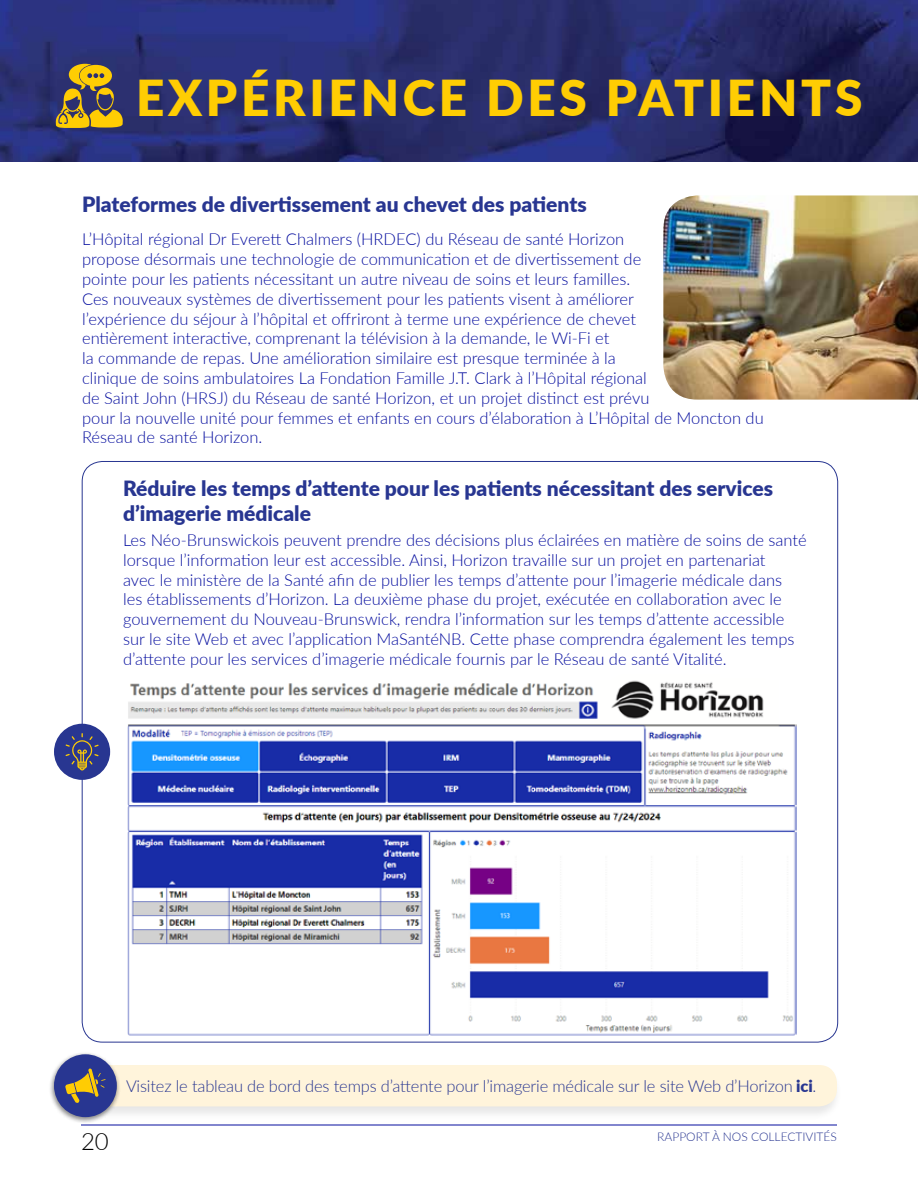
<style>
.page{position:relative;width:918px;height:1188px;background:#fff}
.page>*{position:absolute;margin:0;border:0;box-sizing:border-box;transform-origin:0 0}
.t1{font:900 49.5px "Lato";color:#ffcd03}
.t2{font:300 24px "Lato";color:#000}
.t3{font:900 21px/25.2px "Lato";color:#283691}
.t4{font:300 16.5px/19.8px "Lato";color:#060e9f}
.t5{font:300 16.5px "Lato";letter-spacing:-.01em;color:#283691}
.t6{font:300 12px "Lato";color:#283691}
.s1{font-weight:900}
</style>
<div class="page">
<img style="left:128px;top:683px;width:668px;height:353px">
<img style="left:0;top:0;width:918px;height:162px">
<svg style="left:56px;top:64px;width:67px;height:64px;background:#8d793d"></svg>
<img style="left:663px;top:195px;width:255px;height:205px">
<img style="left:605px;top:680px;width:167px;height:43px">
<div style="left:72px;top:1064px;width:771px;height:56px;background:#000;opacity:.1"></div>
<div style="left:81px;top:1065px;width:756px;height:41px;background:#fff4db;border-radius:18px"></div>
<div style="left:48px;top:1052px;width:73px;height:72px;background:#000;opacity:.46"></div>
<div style="left:54px;top:1054px;width:63px;height:63px;background:#283691;border-radius:50%"></div>
<svg style="left:65px;top:1068px;width:41px;height:35px"></svg>
<div style="left:54px;top:724px;width:56px;height:56px;background:#283691;border-radius:50%"></div>
<svg style="left:66px;top:733px;width:33px;height:37px"></svg>
<hr style="left:81px;top:1125px;width:756px;height:1px;background:#060e9f">
<h1 class="t1" style="left:136px;top:61px;width:67px">Expérience</h1>
<h1 class="t1" style="left:486px;top:61px;width:33px">des</h1>
<h1 class="t1" style="left:606px;top:61px;width:33px">patients</h1>
<p class="t3" style="left:82px;top:191px;width:506px">Plateformes de divertissement au chevet des patients</p>
<p class="t4" style="left:82px;top:229px;width:683px">L’Hôpital régional Dr Everett Chalmers (HRDEC) du Réseau de santé Horizon<br>propose désormais une technologie de communication et de divertissement de<br>pointe pour les patients nécessitant un autre niveau de soins et leurs familles.<br>Ces nouveaux systèmes de divertissement pour les patients visent à améliorer<br>l’expérience du séjour à l’hôpital et offriront à terme une expérience de chevet<br>entièrement interactive, comprenant la télévision à la demande, le Wi-Fi et<br>la commande de repas. Une amélioration similaire est presque terminée à la<br>clinique de soins ambulatoires La Fondation Famille J.T. Clark à l’Hôpital régional<br>de Saint John (HRSJ) du Réseau de santé Horizon, et un projet distinct est prévu<br>pour la nouvelle unité pour femmes et enfants en cours d’élaboration à L’Hôpital de Moncton du Réseau de santé Horizon.</p>
<p class="t3" style="left:123px;top:474px;width:652px">Réduire les temps d’attente pour les patients nécessitant des services d’imagerie médicale</p>
<p class="t4" style="left:123px;top:530px;width:685px">Les Néo-Brunswickois peuvent prendre des décisions plus éclairées en matière de soins de santé lorsque l’information leur est accessible. Ainsi, Horizon travaille sur un projet en partenariat<br>avec le ministère de la Santé afin de publier les temps d’attente pour l’imagerie médicale dans<br>les établissements d’Horizon. La deuxième phase du projet, exécutée en collaboration avec le gouvernement du Nouveau-Brunswick, rendra l’information sur les temps d’attente accessible sur le site Web et avec l’application MaSantéNB. Cette phase comprendra également les temps d’attente pour les services d’imagerie médicale fournis par le Réseau de santé Vitalité.</p>
<p class="t5" style="left:126px;top:1074px;width:692px">Visitez le tableau de bord des temps d’attente pour l’imagerie médicale sur le site Web d’Horizon <span class="s1">ici</span>.</p>
<h2 class="t2" style="left:81px;top:1125px;width:29px">20</h2>
<p class="t6" style="left:657px;top:1128px;width:181px">RAPPORT À NOS COLLECTIVITÉS</p>
</div>
